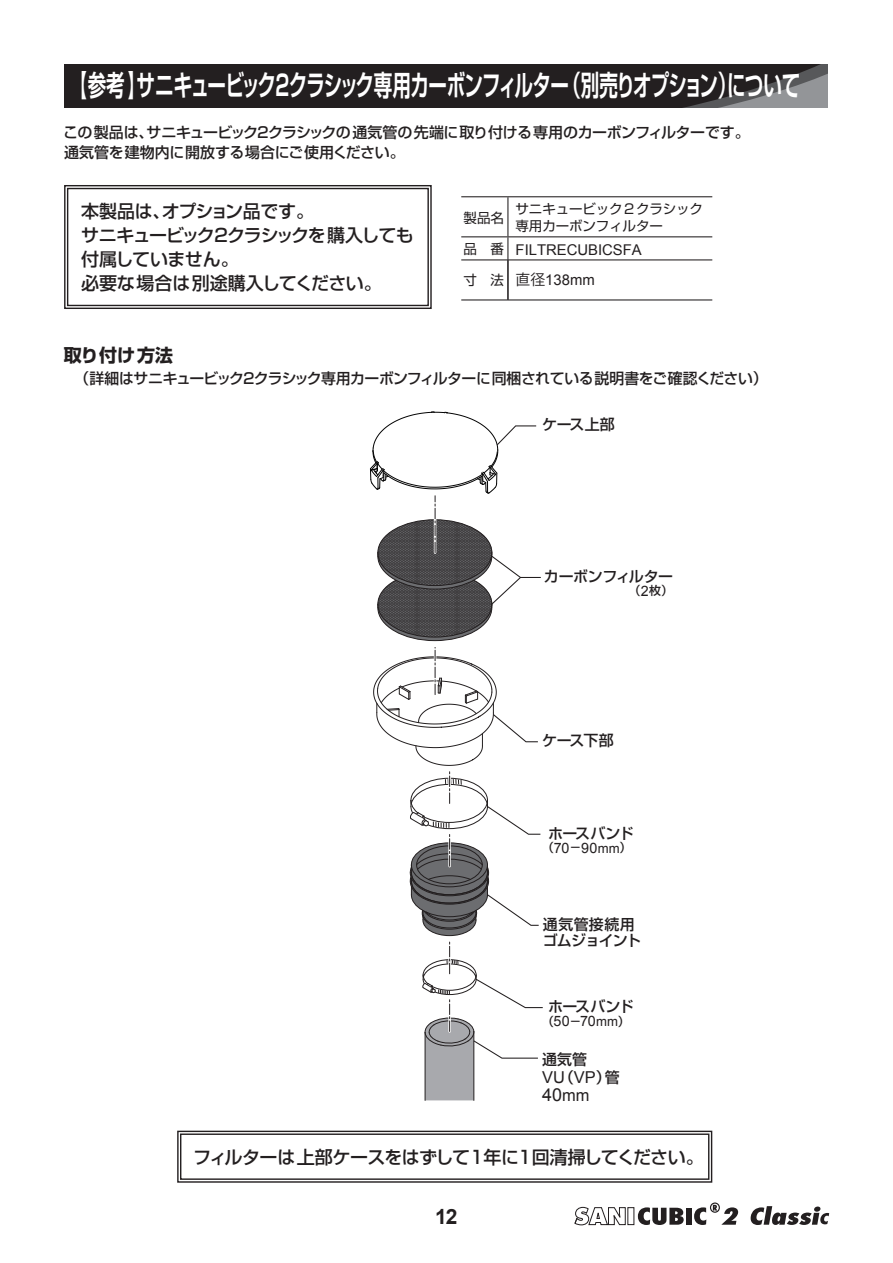
<style>
.page{position:relative;width:893px;height:1263px;background:#fff}
.page>*{position:absolute;margin:0;border:0;box-sizing:border-box;transform-origin:0 0}
.t1{font:700 28.5px "Shin Go Pro De";letter-spacing:-.045em;color:#fff;scale:.65 1}
.t2{font:700 21px "Arial";color:#231f20}
.t3{font:500 18px/24px "Shin Go Pro";letter-spacing:-.04em;color:#231f20}
.t4{font:700 18px "Shin Go Pro";color:#231f20}
.t5{font:17.85px "Arial";color:#231f20}
.t6{font:16.35px "Arial";color:#231f20}
.t7{font:500 15px/19.5px "Shin Go Pro";letter-spacing:-.03em;color:#231f20}
.t8{font:500 14.85px "Shin Go Pro";letter-spacing:-.025em;color:#231f20}
.t9{font:14.85px/30.2px "Arial";color:#231f20}
.t10{font:500 14.85px/16.4px "Shin Go Pro";letter-spacing:-.045em;color:#231f20}
.t11{font:14.25px "Arial";color:#231f20}
.t12{font:13.5px/16.2px "Shin Go Pro";letter-spacing:-.01em;color:#231f20}
.t13{font:500 12px "Shin Go Pro";color:#231f20}
.s1{font-family:"Shin Go Pro";font-size:13.5px}
.s2{font-family:"Koz Go Pr 6 N"}
.s3{font-family:"Arial";font-weight:400;font-size:14.25px}
.s4{font-family:"Shin Go Pro";font-weight:500;font-size:12px}
.s5{font-size:13.2px}
.s6{font-family:"Shin Go Pro";font-weight:500;font-size:14.85px}
.s7{font-size:16.35px}
</style>
<div class="page">
<div style="left:64px;top:64px;width:763px;height:44px;background:#231f20"></div>
<svg style="left:683px;top:64px;width:144px;height:44px"></svg>
<svg style="left:370px;top:411px;width:173px;height:689px"></svg>
<svg style="left:575px;top:1207px;width:51px;height:18px"></svg>
<svg style="left:638px;top:1207px;width:46px;height:18px"></svg>
<div style="left:686px;top:1208px;width:6px;height:17px;background:#231f20"></div>
<svg style="left:694px;top:1202px;width:44px;height:23px"></svg>
<svg style="left:750px;top:1206px;width:79px;height:19px"></svg>
<svg style="left:64px;top:185px;width:368px;height:124px"></svg>
<div style="left:67px;top:188px;width:362px;height:118px;border:1px solid #231f20"></div>
<hr style="left:461px;top:196px;width:47px;height:1px;background:#231f20">
<hr style="left:461px;top:236px;width:47px;height:1px;background:#231f20">
<hr style="left:461px;top:259px;width:47px;height:1px;background:#231f20">
<hr style="left:461px;top:299px;width:47px;height:1px;background:#231f20">
<hr style="left:508px;top:196px;width:204px;height:1px;background:#231f20">
<hr style="left:507px;top:197px;width:1px;height:39px;background:#231f20">
<hr style="left:508px;top:236px;width:204px;height:1px;background:#231f20">
<svg style="left:507px;top:237px;width:1px;height:22px"></svg>
<hr style="left:508px;top:259px;width:204px;height:1px;background:#231f20">
<hr style="left:507px;top:260px;width:1px;height:39px;background:#231f20">
<hr style="left:508px;top:299px;width:204px;height:1px;background:#231f20">
<svg style="left:177px;top:1130px;width:536px;height:53px"></svg>
<div style="left:180px;top:1133px;width:529px;height:47px;border:1px solid #231f20"></div>
<h1 class="t1" style="left:69px;top:62px;width:1127px">【参考】サニキュービック２クラシック専用カーボンフィルター（別売りオプション）について</h1>
<p class="t7" style="left:64px;top:121px;width:688px">この製品は、サニキュービック２クラシックの通気管の先端に取り付ける専用のカーボンフィルターです。通気管を建物内に開放する場合にご使用ください。</p>
<p class="t3" style="left:81px;top:197px;width:334px">本製品は、オプション品です。<br>サニキュービック２クラシックを購入しても付属していません。<br>必要な場合は別途購入してください。</p>
<p class="t12" style="left:463px;top:208px;width:42px">製品名</p>
<p class="t12" style="left:516px;top:200px;width:189px">サニキュービック２クラシック専用カーボンフィルター</p>
<p class="t9" style="left:463px;top:235px;width:180px"><span class="s1">品　番</span> FILTRECUBICSFA<span class="s1">寸　法</span> <span class="s2">直径</span>138mm</p>
<p class="t4" style="left:64px;top:341px;width:111px">取り付け方法</p>
<p class="t7" style="left:75px;top:367px;width:695px">（詳細はサニキュービック２クラシック専用カーボンフィルターに同梱されている説明書をご確認ください）</p>
<p class="t8" style="left:542px;top:413px;width:74px">ケース上部</p>
<p class="t8" style="left:544px;top:564px;width:131px">カーボンフィルター</p>
<p class="t13" style="left:629px;top:581px;width:46px">（<span class="s3">2</span>枚）</p>
<p class="t8" style="left:542px;top:728px;width:73px">ケース下部</p>
<p class="t8" style="left:548px;top:821px;width:87px">ホースバンド</p>
<p class="t11" style="left:542px;top:838px;width:91px"><span class="s4">（</span>70<span class="s4">－</span>90<span class="s5">mm</span><span class="s4">）</span></p>
<p class="t10" style="left:543px;top:914px;width:100px">通気管接続用ゴムジョイント</p>
<p class="t8" style="left:548px;top:994px;width:87px">ホースバンド</p>
<p class="t11" style="left:542px;top:1011px;width:89px"><span class="s4">（</span>50<span class="s4">－</span>70<span class="s5">mm</span><span class="s4">）</span></p>
<p class="t8" style="left:542px;top:1047px;width:46px">通気管</p>
<p class="t6" style="left:542px;top:1066px;width:79px">VU<span class="s6">（</span>VP<span class="s6">）管</span></p>
<p class="t5" style="left:542px;top:1083px;width:49px">40<span class="s7">mm</span></p>
<p class="t3" style="left:193px;top:1142px;width:512px">フィルターは上部ケースをはずして１年に１回清掃してください。</p>
<h2 class="t2" style="left:435px;top:1203px;width:24px">12</h2>
</div>
